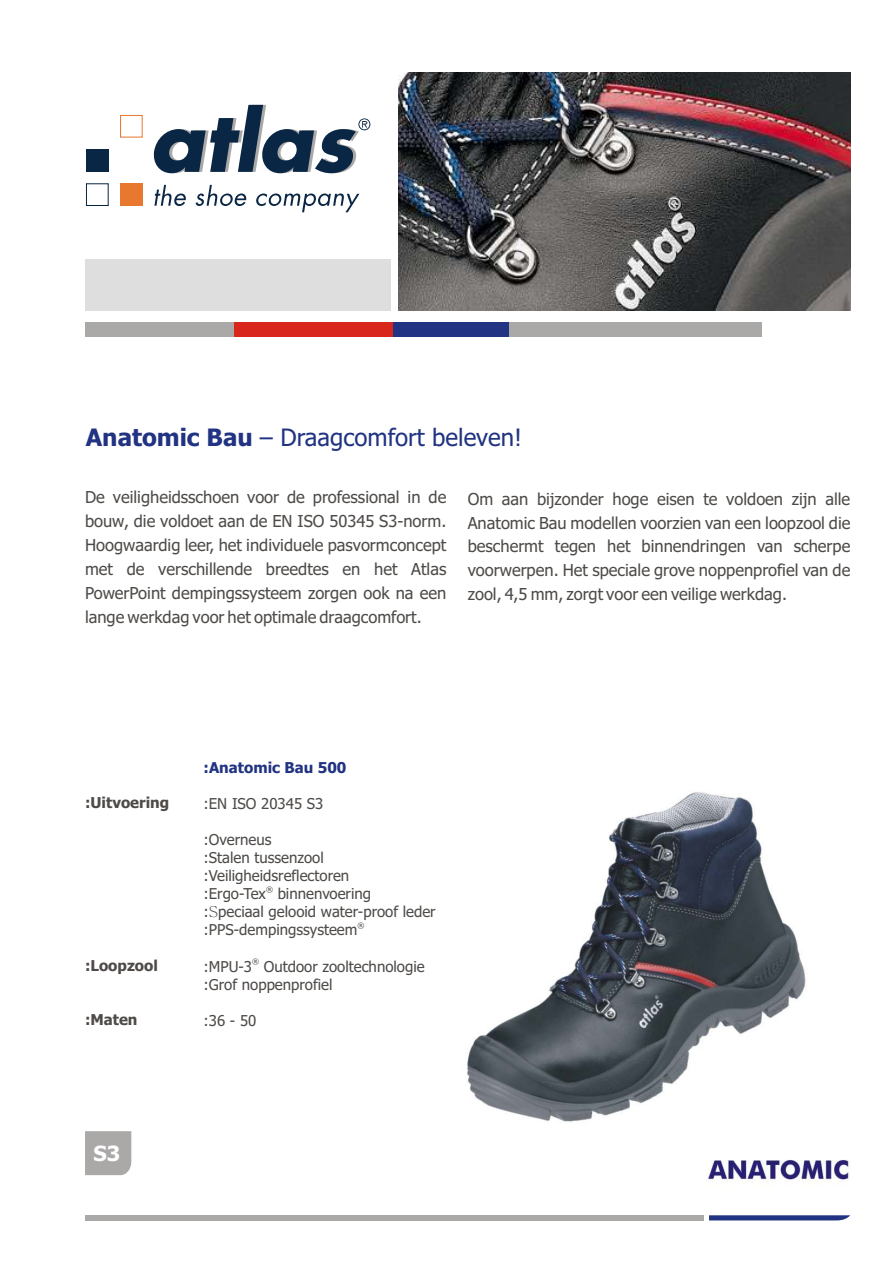
<style>
.page{position:relative;width:894px;height:1263px;background:#fff}
.page>*{position:absolute;margin:0;border:0;box-sizing:border-box;transform-origin:0 0}
.t1{font:24px "Tahoma";color:#213382}
.t2{font:700 21px "Tahoma";color:#fff}
.t3{font:16.5px/23.9px "Tahoma";color:#4d4a47;text-align:justify}
.t4{font:15px/18.1px "Tahoma";color:#4d4a47}
.t5{font:700 15px "Tahoma";color:#4d4a47}
.t6{font:700 15px "Tahoma";color:#213382}
.t7{font:7.5px "Tahoma";color:#4d4a47}
.s1{font-weight:700}
.s2{font-family:"Batang"}
</style>
<div class="page">
<img style="left:467px;top:792px;width:339px;height:330px">
<div style="left:85px;top:1215px;width:619px;height:5px;background:#aba8a8"></div>
<svg style="left:709px;top:1215px;width:141px;height:5px"></svg>
<div style="left:85px;top:1131px;width:46px;height:44px;background:#aba8a8"></div>
<img style="left:708px;top:1160px;width:141px;height:27px">
<div style="left:86px;top:322px;width:676px;height:14px;background:#aba8a8"></div>
<div style="left:393px;top:322px;width:116px;height:14px;background:#213382"></div>
<div style="left:86px;top:260px;width:305px;height:51px;background:#dedede"></div>
<svg style="left:154px;top:185px;width:32px;height:21px"></svg>
<svg style="left:196px;top:185px;width:51px;height:21px"></svg>
<svg style="left:256px;top:194px;width:103px;height:18px"></svg>
<div style="left:120px;top:183px;width:23px;height:23px;background:#e87830"></div>
<svg style="left:120px;top:115px;width:23px;height:23px"></svg>
<div style="left:86px;top:149px;width:23px;height:23px;background:#0a2645"></div>
<svg style="left:86px;top:183px;width:23px;height:23px"></svg>
<svg style="left:153px;top:105px;width:217px;height:68px"></svg>
<div style="left:234px;top:322px;width:159px;height:14px;background:#d9261c"></div>
<img style="left:399px;top:72px;width:451px;height:239px">
<h1 class="t1" style="left:86px;top:428px;width:438px"><span class="s1">Anatomic Bau</span> – Draagcomfort beleven!</h1>
<p class="t3" style="left:85px;top:487px;width:363px">De veiligheidsschoen voor de professional in de bouw, die voldoet aan de EN ISO 50345 S3-norm.<br>Hoogwaardig leer, het individuele pasvormconcept met de verschillende breedtes en het Atlas PowerPoint dempingssysteem zorgen ook na een lange werkdag voor het optimale draagcomfort.</p>
<p class="t3" style="left:468px;top:488px;width:384px">Om aan bijzonder hoge eisen te voldoen zijn alle Anatomic Bau modellen voorzien van een loopzool die beschermt tegen het binnendringen van scherpe voorwerpen. Het speciale grove noppenprofiel van de zool, 4,5 mm, zorgt voor een veilige werkdag.</p>
<p class="t5" style="left:85px;top:797px;width:86px">:Uitvoering</p>
<p class="t5" style="left:85px;top:960px;width:74px">:Loopzool</p>
<p class="t5" style="left:85px;top:1014px;width:54px">:Maten</p>
<p class="t6" style="left:204px;top:761px;width:144px">:Anatomic Bau 500</p>
<p class="t4" style="left:204px;top:795px;width:121px">:EN ISO 20345 S3</p>
<p class="t4" style="left:204px;top:832px;width:147px">:Overneus<br>:Stalen tussenzool :Veiligheidsreflectoren</p>
<p class="t7" style="left:266px;top:886px;width:8px">®</p>
<p class="t4" style="left:204px;top:886px;width:234px">:Ergo-Tex binnenvoering<br>:<span class="s2">S</span>peciaal gelooid water-proof leder</p>
<p class="t7" style="left:357px;top:922px;width:8px">®</p>
<p class="t4" style="left:204px;top:922px;width:155px">:PPS-dempingssysteem</p>
<p class="t7" style="left:252px;top:958px;width:8px">®</p>
<p class="t4" style="left:204px;top:958px;width:223px">:MPU-3 Outdoor zooltechnologie :Grof noppenprofiel</p>
<p class="t4" style="left:204px;top:1013px;width:54px">:36 - 50</p>
<p class="t2" style="left:94px;top:1145px;width:28px">S3</p>
</div>
